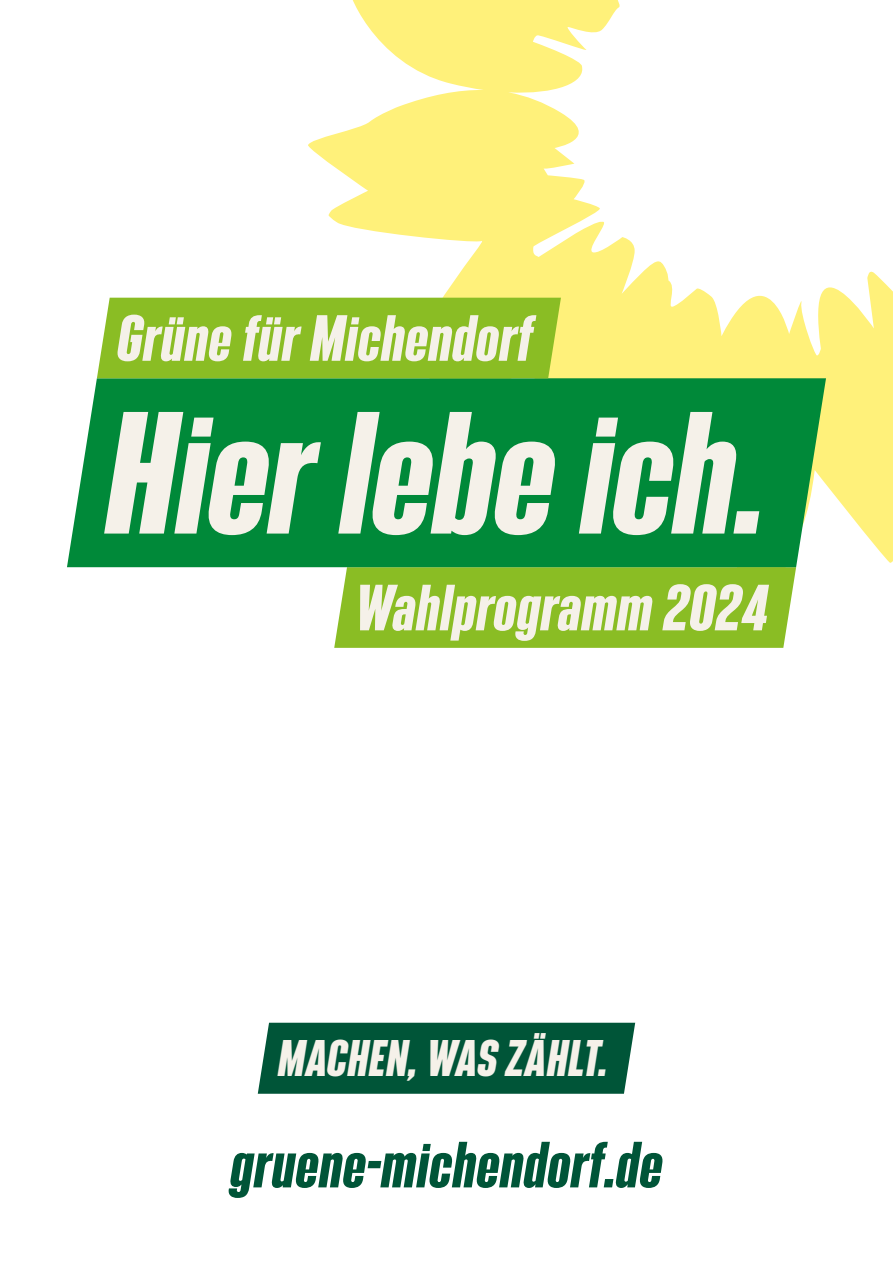
<style>
.page{position:relative;width:893px;height:1263px;background:#fff}
.page>*{position:absolute;margin:0;border:0;box-sizing:border-box;transform-origin:0 0}
.t1{font:italic 700 151.95px "Bereit";color:#f5f1e9}
.t2{font:italic 700 57px "Bereit";letter-spacing:.01em;color:#f5f1e9}
.t3{font:italic 700 57px "Bereit";letter-spacing:.01em;color:#005538}
.t4{font:italic 700 45px "Bereit";letter-spacing:.01em;color:#f5f1e9}
</style>
<div class="page">
<svg style="left:308px;top:0;width:585px;height:568px"></svg>
<div style="left:258px;top:1023px;width:377px;height:71px;background:#005538"></div>
<div style="left:334px;top:567px;width:462px;height:81px;background:#8abd24"></div>
<div style="left:67px;top:378px;width:759px;height:189px;background:#008939"></div>
<div style="left:97px;top:298px;width:464px;height:80px;background:#8abd24"></div>
<p class="t2" style="left:117px;top:304px;width:417px">Grüne für Michendorf</p>
<h1 class="t1" style="left:106px;top:383px;width:663px">Hier lebe ich.</h1>
<p class="t2" style="left:354px;top:574px;width:415px">Wahlprogramm 2024</p>
<p class="t4" style="left:278px;top:1031px;width:331px">MACHEN, WAS ZÄHLT.</p>
<p class="t3" style="left:230px;top:1131px;width:434px">gruene-michendorf.de</p>
</div>
